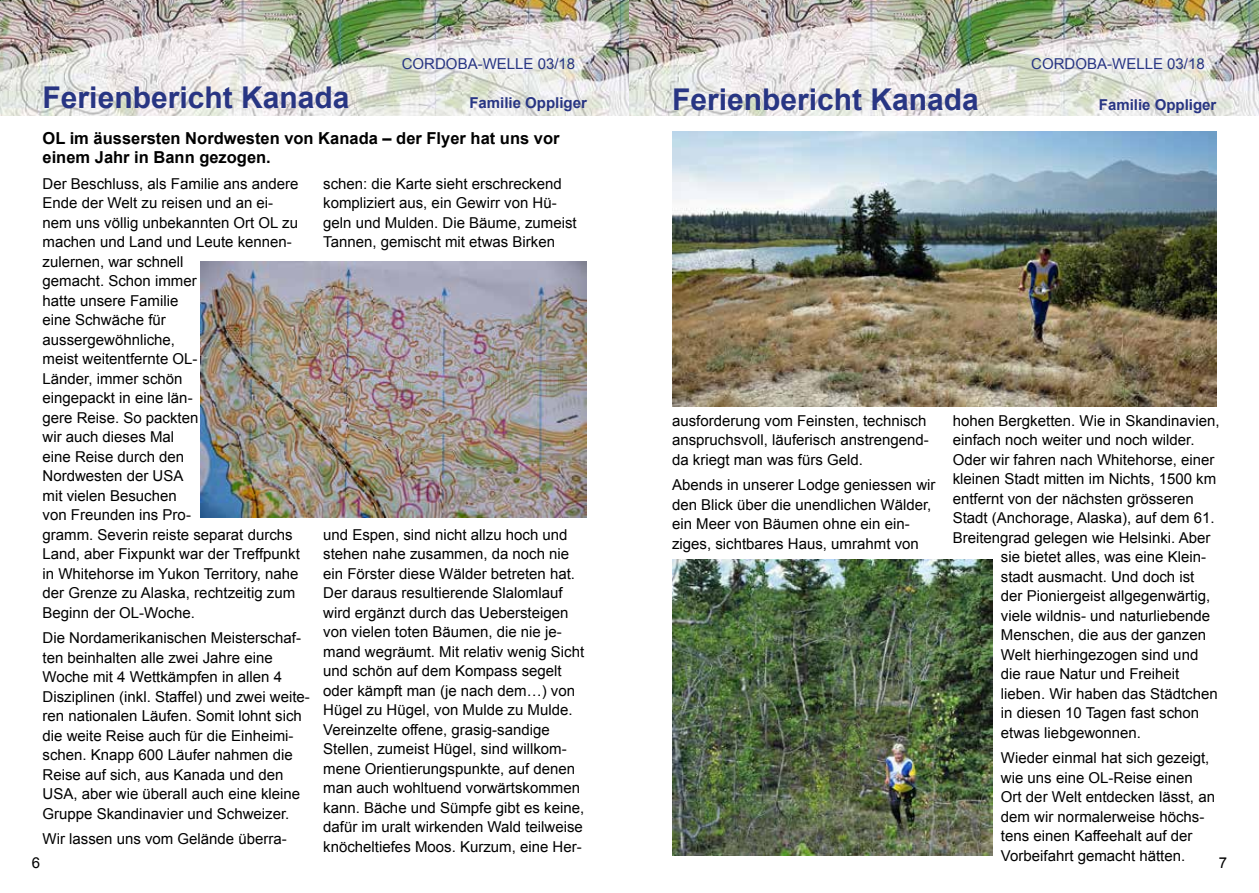
<style>
.page{position:relative;width:1259px;height:893px;background:#fff}
.page>*{position:absolute;margin:0;border:0;box-sizing:border-box;transform-origin:0 0}
.t1{font:700 30px "Arial";color:#283583}
.t2{font:700 16.5px/19.5px "Arial";color:#000}
.t3{font:15px/19.5px "Arial";color:#000}
.t4{font:15px "Arial";color:#283583}
.t5{font:700 15px "Arial";color:#283583}
</style>
<div class="page">
<img style="left:0;top:0;width:1259px;height:116px">
<img style="left:672px;top:132px;width:544px;height:274px">
<img style="left:201px;top:261px;width:386px;height:257px">
<img style="left:672px;top:560px;width:320px;height:296px">
<p class="t4" style="left:402px;top:54px;width:175px">CORDOBA-WELLE 03/18</p>
<p class="t4" style="left:1031px;top:54px;width:175px">CORDOBA-WELLE 03/18</p>
<h1 class="t1" style="left:43px;top:77px;width:308px">Ferienbericht Kanada</h1>
<p class="t5" style="left:469px;top:93px;width:119px">Familie Oppliger</p>
<h1 class="t1" style="left:672px;top:79px;width:308px">Ferienbericht Kanada</h1>
<p class="t5" style="left:1099px;top:94px;width:119px">Familie Oppliger</p>
<p class="t2" style="left:43px;top:129px;width:518px">OL im äussersten Nordwesten von Kanada – der Flyer hat uns vor einem Jahr in Bann gezogen.</p>
<p class="t3" style="left:323px;top:174px;width:255px">schen: die Karte sieht erschreckend kompliziert aus, ein Gewirr von Hü&shy;geln und Mulden. Die Bäume, zumeist Tannen, gemischt mit etwas Birken</p>
<p class="t3" style="left:43px;top:174px;width:259px">Der Beschluss, als Familie ans andere<br>Ende der Welt zu reisen und an ei&shy;nem uns völlig unbekannten Ort OL zu machen und Land und Leute kennen&shy;zulernen, war schnell<br>gemacht. Schon immer<br>hatte unsere Familie<br>eine Schwäche für aussergewöhnliche,<br>meist weitentfernte OL-<br>Länder, immer schön<br>eingepackt in eine län-<br>gere Reise. So packten<br>wir auch dieses Mal<br>eine Reise durch den<br>Nordwesten der USA<br>mit vielen Besuchen<br>von Freunden ins Pro-<br>gramm. Severin reiste separat durchs<br>Land, aber Fixpunkt war der Treffpunkt in Whitehorse im Yukon Territory, nahe der Grenze zu Alaska, rechtzeitig zum<br>Beginn der OL-Woche.</p>
<p class="t3" style="left:43px;top:628px;width:269px">Die Nordamerikanischen Meisterschaf&shy;ten beinhalten alle zwei Jahre eine Woche mit 4 Wettkämpfen in allen 4<br>Disziplinen (inkl. Staffel) und zwei weite&shy;ren nationalen Läufen. Somit lohnt sich die weite Reise auch für die Einheimi&shy;schen. Knapp 600 Läufer nahmen die Reise auf sich, aus Kanada und den USA, aber wie überall auch eine kleine Gruppe Skandinavier und Schweizer.</p>
<p class="t3" style="left:43px;top:829px;width:246px">Wir lassen uns vom Gelände überra-</p>
<p class="t3" style="left:672px;top:411px;width:258px">ausforderung vom Feinsten, technisch anspruchsvoll, läuferisch anstrengend&shy;da kriegt man was fürs Geld.</p>
<p class="t3" style="left:672px;top:475px;width:265px">Abends in unserer Lodge geniessen wir den Blick über die unendlichen Wälder, ein Meer von Bäumen ohne ein ein&shy;ziges, sichtbares Haus, umrahmt von</p>
<p class="t3" style="left:952px;top:411px;width:268px">hohen Bergketten. Wie in Skandinavien,</p>
<p class="t3" style="left:952px;top:430px;width:243px">einfach noch weiter und noch wilder.</p>
<p class="t3" style="left:952px;top:450px;width:263px">Oder wir fahren nach Whitehorse, einer</p>
<p class="t3" style="left:952px;top:469px;width:265px">kleinen Stadt mitten im Nichts, 1500 km</p>
<p class="t3" style="left:952px;top:489px;width:242px">entfernt von der nächsten grösseren</p>
<p class="t3" style="left:952px;top:508px;width:263px">Stadt (Anchorage, Alaska), auf dem 61.</p>
<p class="t3" style="left:952px;top:528px;width:259px">Breitengrad gelegen wie Helsinki. Aber</p>
<p class="t3" style="left:1001px;top:547px;width:207px">sie bietet alles, was eine Klein-</p>
<p class="t3" style="left:1001px;top:567px;width:195px">stadt ausmacht. Und doch ist</p>
<p class="t3" style="left:1001px;top:586px;width:211px">der Pioniergeist allgegenwärtig,</p>
<p class="t3" style="left:1001px;top:606px;width:211px">viele wildnis- und naturliebende</p>
<p class="t3" style="left:1001px;top:625px;width:207px">Menschen, die aus der ganzen</p>
<p class="t3" style="left:1001px;top:645px;width:199px">Welt hierhingezogen sind und</p>
<p class="t3" style="left:1001px;top:664px;width:180px">die raue Natur und Freiheit</p>
<p class="t3" style="left:1001px;top:684px;width:218px">lieben. Wir haben das Städtchen</p>
<p class="t3" style="left:1001px;top:703px;width:200px">in diesen 10 Tagen fast schon</p>
<p class="t3" style="left:1001px;top:723px;width:142px">etwas liebgewonnen.</p>
<p class="t3" style="left:1001px;top:748px;width:215px">Wieder einmal hat sich gezeigt, wie uns eine OL-Reise einen<br>Ort der Welt entdecken lässt, an dem wir normalerweise höchs&shy;tens einen Kaffeehalt auf der<br>Vorbeifahrt gemacht hätten.</p>
<p class="t3" style="left:323px;top:525px;width:262px">und Espen, sind nicht allzu hoch und stehen nahe zusammen, da noch nie ein Förster diese Wälder betreten hat.<br>Der daraus resultierende Slalomlauf wird ergänzt durch das Uebersteigen von vielen toten Bäumen, die nie je&shy;mand wegräumt. Mit relativ wenig Sicht und schön auf dem Kompass segelt oder kämpft man (je nach dem…) von Hügel zu Hügel, von Mulde zu Mulde.<br>Vereinzelte offene, grasig-sandige Stellen, zumeist Hügel, sind willkom&shy;mene Orientierungspunkte, auf denen man auch wohltuend vorwärtskommen kann. Bäche und Sümpfe gibt es keine, dafür im uralt wirkenden Wald teilweise knöcheltiefes Moos. Kurzum, eine Her-</p>
<p class="t3" style="left:32px;top:853px;width:10px">6</p>
<p class="t3" style="left:1219px;top:853px;width:10px">7</p>
</div>
